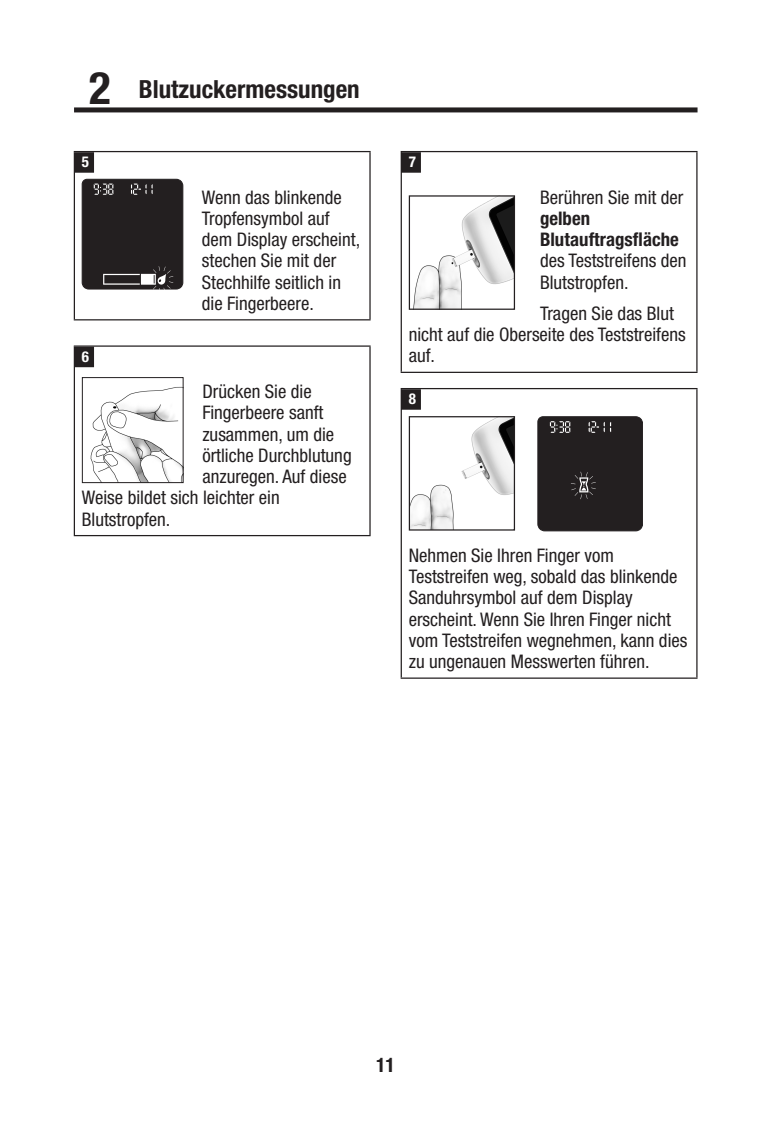
<style>
.page{position:relative;width:765px;height:1122px;background:#fff}
.page>*{position:absolute;margin:0;border:0;box-sizing:border-box;transform-origin:0 0}
.t1{font:700 condensed 25px "Helvetica Neue LTW1 G";color:#231f20}
.t2{font:700 condensed 20px "Helvetica Neue LTW1 G";color:#231f20}
.t3{font:condensed 18.75px/21.2px "Helvetica Neue LTW1 G";color:#231f20}
.t4{font:700 condensed 18.75px/21.2px "Helvetica Neue LTW1 G";color:#231f20}
.t5{font:700 condensed 15px "Helvetica Neue LTW1 G";color:#fff}
.s1{font-size:45px}
</style>
<div class="page">
<div style="left:74px;top:107px;width:623px;height:5px;background:#231f20"></div>
<hr style="left:74px;top:151px;width:297px;height:1px;background:#231f20">
<hr style="left:74px;top:152px;width:1px;height:167px;background:#231f20">
<hr style="left:369px;top:152px;width:2px;height:167px;background:#231f20">
<hr style="left:74px;top:319px;width:297px;height:1px;background:#231f20">
<div style="left:75px;top:152px;width:19px;height:21px;background:#231f20"></div>
<svg style="left:82px;top:179px;width:101px;height:111px;background:#2d292a"></svg>
<hr style="left:74px;top:345px;width:297px;height:2px;background:#231f20">
<hr style="left:74px;top:347px;width:1px;height:188px;background:#231f20">
<hr style="left:369px;top:347px;width:2px;height:188px;background:#231f20">
<hr style="left:74px;top:535px;width:297px;height:1px;background:#231f20">
<div style="left:75px;top:347px;width:19px;height:20px;background:#231f20"></div>
<img style="left:90px;top:386px;width:92px;height:95px">
<div style="left:82px;top:377px;width:102px;height:106px;border:1px solid #231f20"></div>
<hr style="left:401px;top:151px;width:296px;height:1px;background:#231f20">
<hr style="left:401px;top:152px;width:1px;height:220px;background:#231f20">
<hr style="left:696px;top:152px;width:1px;height:220px;background:#231f20">
<hr style="left:401px;top:372px;width:296px;height:1px;background:#231f20">
<div style="left:402px;top:152px;width:19px;height:21px;background:#231f20"></div>
<img style="left:413px;top:197px;width:100px;height:111px">
<div style="left:409px;top:195px;width:106px;height:115px;border:1px solid #231f20"></div>
<hr style="left:401px;top:388px;width:296px;height:1px;background:#231f20">
<hr style="left:401px;top:389px;width:1px;height:288px;background:#231f20">
<hr style="left:696px;top:389px;width:1px;height:288px;background:#231f20">
<hr style="left:401px;top:677px;width:296px;height:2px;background:#231f20">
<div style="left:402px;top:389px;width:19px;height:21px;background:#231f20"></div>
<img style="left:411px;top:418px;width:102px;height:110px">
<div style="left:409px;top:416px;width:106px;height:114px;border:1px solid #231f20"></div>
<div style="left:537px;top:416px;width:106px;height:119px;background:linear-gradient(to right,#fff,#fff)"></div>
<svg style="left:537px;top:416px;width:106px;height:115px;background:#282425"></svg>
<h1 class="t1" style="left:89px;top:74px;width:272px"><span class="s1">2</span> Blutzuckermessungen</h1>
<p class="t5" style="left:82px;top:153px;width:9px">5</p>
<p class="t5" style="left:82px;top:347px;width:9px">6</p>
<p class="t3" style="left:202px;top:186px;width:160px">Wenn das blinkende<br>Tropfensymbol auf dem Display erscheint, stechen Sie mit der<br>Stechhilfe seitlich in die Fingerbeere.</p>
<p class="t3" style="left:202px;top:381px;width:111px">Drücken Sie die</p>
<p class="t3" style="left:202px;top:402px;width:123px">Fingerbeere sanft</p>
<p class="t3" style="left:202px;top:423px;width:133px">zusammen, um die</p>
<p class="t3" style="left:202px;top:445px;width:151px">örtliche Durchblutung</p>
<p class="t3" style="left:202px;top:466px;width:146px">anzuregen. Auf diese</p>
<p class="t3" style="left:82px;top:487px;width:199px">Weise bildet sich leichter ein</p>
<p class="t3" style="left:82px;top:508px;width:90px">Blutstropfen.</p>
<p class="t5" style="left:409px;top:153px;width:9px">7</p>
<p class="t3" style="left:540px;top:186px;width:145px">Berühren Sie mit der</p>
<p class="t4" style="left:540px;top:208px;width:140px">gelben<br>Blutauftragsfläche</p>
<p class="t3" style="left:540px;top:250px;width:148px">des Teststreifens den<br>Blutstropfen.</p>
<p class="t3" style="left:409px;top:303px;width:278px;text-indent:131px">Tragen Sie das Blut nicht auf die Oberseite des Teststreifens auf.</p>
<p class="t5" style="left:409px;top:390px;width:9px">8</p>
<p class="t3" style="left:409px;top:545px;width:280px">Nehmen Sie Ihren Finger vom Teststreifen weg, sobald das blinkende Sanduhrsymbol auf dem Display erscheint. Wenn Sie Ihren Finger nicht vom Teststreifen wegnehmen, kann dies zu ungenauen Messwerten führen.</p>
<p class="t2" style="left:376px;top:1053px;width:21px">11</p>
</div>
